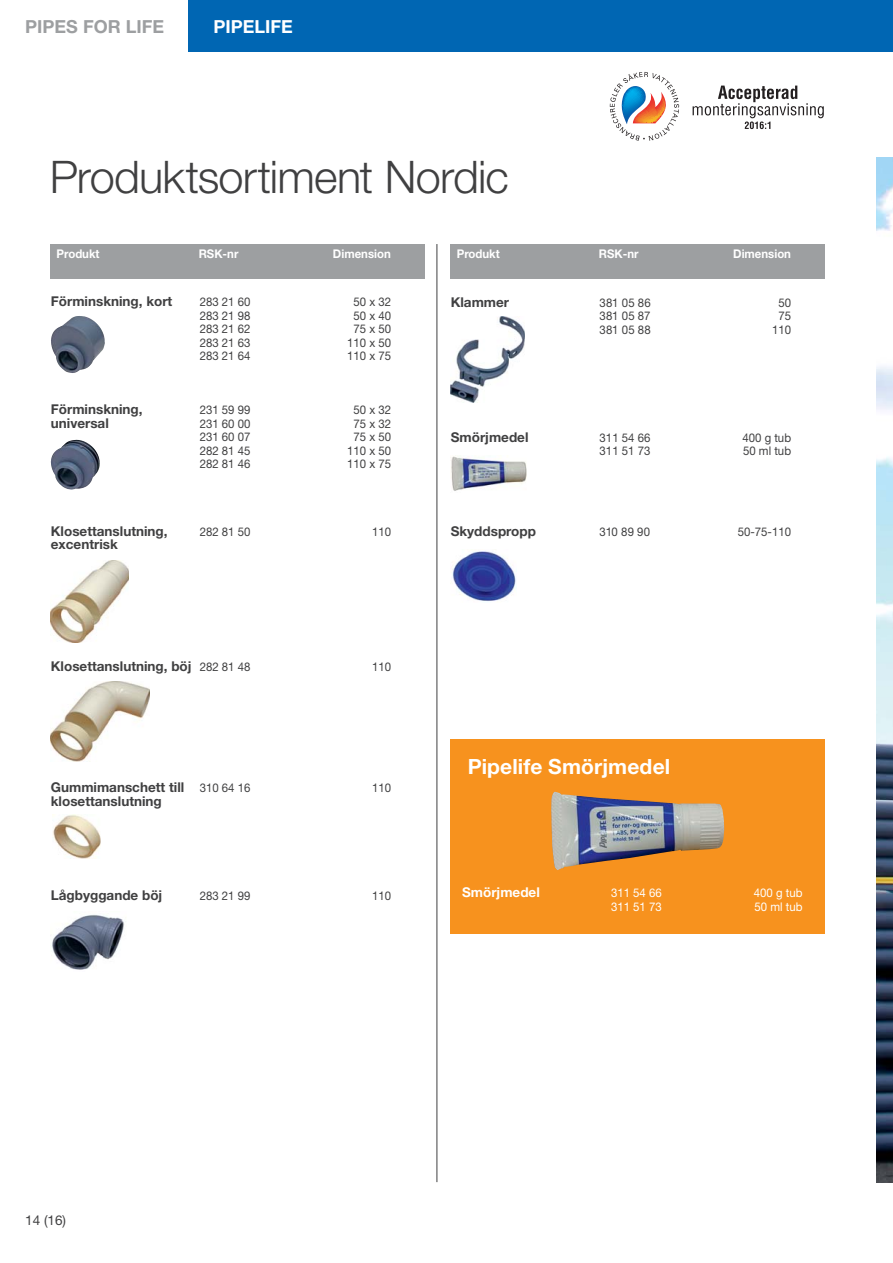
<style>
.page{position:relative;width:893px;height:1263px;background:#fff}
.page>*{position:absolute;margin:0;border:0;box-sizing:border-box;transform-origin:0 0}
.t1{font:300 45px "Helvetica Neue";letter-spacing:-.02em;color:#404041}
.t2{font:700 21px "Helvetica Neue";letter-spacing:.005em;color:#fff}
.t3{font:700 18px "Helvetica Neue";color:#9d9fa1}
.t4{font:700 18px "Helvetica Neue";color:#fff}
.t5{font:700 13.5px "Helvetica Neue";color:#404041}
.t6{font:700 13.5px "Helvetica Neue";color:#fff}
.t7{font:13.5px "Helvetica Neue";color:#404041}
.t8{font:12px "Helvetica Neue";color:#404041;scale:.95 1}
.t9{font:700 12px "Helvetica Neue";color:#fff;scale:.95 1}
.t10{font:12px "Helvetica Neue";color:#fff;scale:.95 1}
.s1{font-weight:400;font-size:12px}
</style>
<div class="page">
<div style="left:188px;top:0;width:704px;height:51px;background:#0066b3"></div>
<img style="left:876px;top:158px;width:16px;height:1024px">
<div style="left:450px;top:739px;width:375px;height:195px;background:#f7921e"></div>
<div style="left:50px;top:244px;width:374px;height:35px;background:#9d9fa1"></div>
<hr style="left:436px;top:244px;width:1px;height:938px;background:#404041">
<img style="left:51px;top:561px;width:77px;height:82px">
<img style="left:51px;top:681px;width:99px;height:80px">
<img style="left:51px;top:914px;width:73px;height:56px">
<img style="left:53px;top:815px;width:47px;height:44px">
<img style="left:451px;top:317px;width:73px;height:86px">
<img style="left:451px;top:456px;width:75px;height:35px">
<img style="left:93px;top:320px;width:12px;height:22px">
<img style="left:69px;top:474px;width:27px;height:16px">
<div style="left:450px;top:244px;width:374px;height:35px;background:#9d9fa1"></div>
<img style="left:452px;top:551px;width:64px;height:51px">
<img style="left:551px;top:791px;width:173px;height:79px">
<svg style="left:609px;top:72px;width:70px;height:69px"></svg>
<svg style="left:692px;top:86px;width:131px;height:43px"></svg>
<h3 class="t3" style="left:25px;top:20px;width:140px">PIPES FOR LIFE</h3>
<h3 class="t4" style="left:213px;top:20px;width:81px">PIPELIFE</h3>
<h1 class="t1" style="left:50px;top:161px;width:460px">Produktsortiment Nordic</h1>
<p class="t9" style="left:56px;top:249px;width:47px">Produkt</p>
<p class="t9" style="left:199px;top:249px;width:43px">RSK-nr</p>
<p class="t9" style="left:333px;top:249px;width:62px">Dimension</p>
<p class="t5" style="left:51px;top:297px;width:123px">Förminskning, kort</p>
<p class="t8" style="left:200px;top:298px;width:55px">283 21 60</p>
<p class="t8" style="left:353px;top:298px;width:41px">50 x 32</p>
<p class="t8" style="left:200px;top:311px;width:55px">283 21 98</p>
<p class="t8" style="left:353px;top:311px;width:41px">50 x 40</p>
<p class="t8" style="left:200px;top:325px;width:55px">283 21 62</p>
<p class="t8" style="left:353px;top:325px;width:41px">75 x 50</p>
<p class="t8" style="left:200px;top:338px;width:55px">283 21 63</p>
<p class="t8" style="left:347px;top:338px;width:48px">110 x 50</p>
<p class="t8" style="left:200px;top:352px;width:55px">283 21 64</p>
<p class="t8" style="left:347px;top:352px;width:48px">110 x 75</p>
<p class="t5" style="left:51px;top:405px;width:93px">Förminskning,</p>
<p class="t8" style="left:200px;top:406px;width:55px">231 59 99</p>
<p class="t8" style="left:353px;top:406px;width:41px">50 x 32</p>
<p class="t5" style="left:51px;top:418px;width:59px">universal</p>
<p class="t8" style="left:200px;top:419px;width:55px">231 60 00</p>
<p class="t8" style="left:353px;top:419px;width:41px">75 x 32</p>
<p class="t8" style="left:200px;top:433px;width:55px">231 60 07</p>
<p class="t8" style="left:353px;top:433px;width:41px">75 x 50</p>
<p class="t8" style="left:200px;top:446px;width:55px">282 81 45</p>
<p class="t8" style="left:347px;top:446px;width:48px">110 x 50</p>
<p class="t8" style="left:200px;top:460px;width:55px">282 81 46</p>
<p class="t8" style="left:347px;top:460px;width:48px">110 x 75</p>
<p class="t5" style="left:51px;top:526px;width:118px">Klosettanslutning,</p>
<p class="t8" style="left:200px;top:527px;width:55px">282 81 50</p>
<p class="t8" style="left:372px;top:527px;width:22px">110</p>
<p class="t5" style="left:51px;top:540px;width:68px">excentrisk</p>
<p class="t5" style="left:51px;top:661px;width:201px">Klosettanslutning, böj <span class="s1">282 81 48</span></p>
<p class="t8" style="left:372px;top:662px;width:22px">110</p>
<p class="t5" style="left:51px;top:783px;width:135px">Gummimanschett till</p>
<p class="t8" style="left:200px;top:784px;width:55px">310 64 16</p>
<p class="t8" style="left:372px;top:784px;width:22px">110</p>
<p class="t5" style="left:51px;top:796px;width:112px">klosettanslutning</p>
<p class="t5" style="left:51px;top:891px;width:113px">Lågbyggande böj</p>
<p class="t8" style="left:200px;top:892px;width:55px">283 21 99</p>
<p class="t8" style="left:372px;top:892px;width:22px">110</p>
<p class="t9" style="left:457px;top:249px;width:47px">Produkt</p>
<p class="t9" style="left:599px;top:249px;width:43px">RSK-nr</p>
<p class="t9" style="left:733px;top:249px;width:62px">Dimension</p>
<p class="t5" style="left:451px;top:297px;width:60px">Klammer</p>
<p class="t8" style="left:599px;top:298px;width:55px">381 05 86</p>
<p class="t8" style="left:778px;top:298px;width:15px">50</p>
<p class="t8" style="left:599px;top:312px;width:55px">381 05 87</p>
<p class="t8" style="left:778px;top:312px;width:15px">75</p>
<p class="t8" style="left:599px;top:325px;width:55px">381 05 88</p>
<p class="t8" style="left:772px;top:325px;width:22px">110</p>
<p class="t5" style="left:451px;top:432px;width:79px">Smörjmedel</p>
<p class="t8" style="left:599px;top:433px;width:55px">311 54 66</p>
<p class="t8" style="left:742px;top:433px;width:53px">400 g tub</p>
<p class="t8" style="left:599px;top:447px;width:55px">311 51 73</p>
<p class="t8" style="left:743px;top:447px;width:52px">50 ml tub</p>
<p class="t5" style="left:451px;top:526px;width:87px">Skyddspropp</p>
<p class="t8" style="left:599px;top:528px;width:55px">310 89 90</p>
<p class="t8" style="left:737px;top:528px;width:58px">50-75-110</p>
<h2 class="t2" style="left:468px;top:759px;width:204px">Pipelife Smörjmedel</h2>
<p class="t6" style="left:462px;top:887px;width:79px">Smörjmedel</p>
<p class="t10" style="left:611px;top:888px;width:55px">311 54 66</p>
<p class="t10" style="left:753px;top:888px;width:53px">400 g tub</p>
<p class="t10" style="left:611px;top:902px;width:55px">311 51 73</p>
<p class="t10" style="left:754px;top:902px;width:52px">50 ml tub</p>
<p class="t7" style="left:25px;top:1216px;width:42px">14 (16)</p>
</div>
